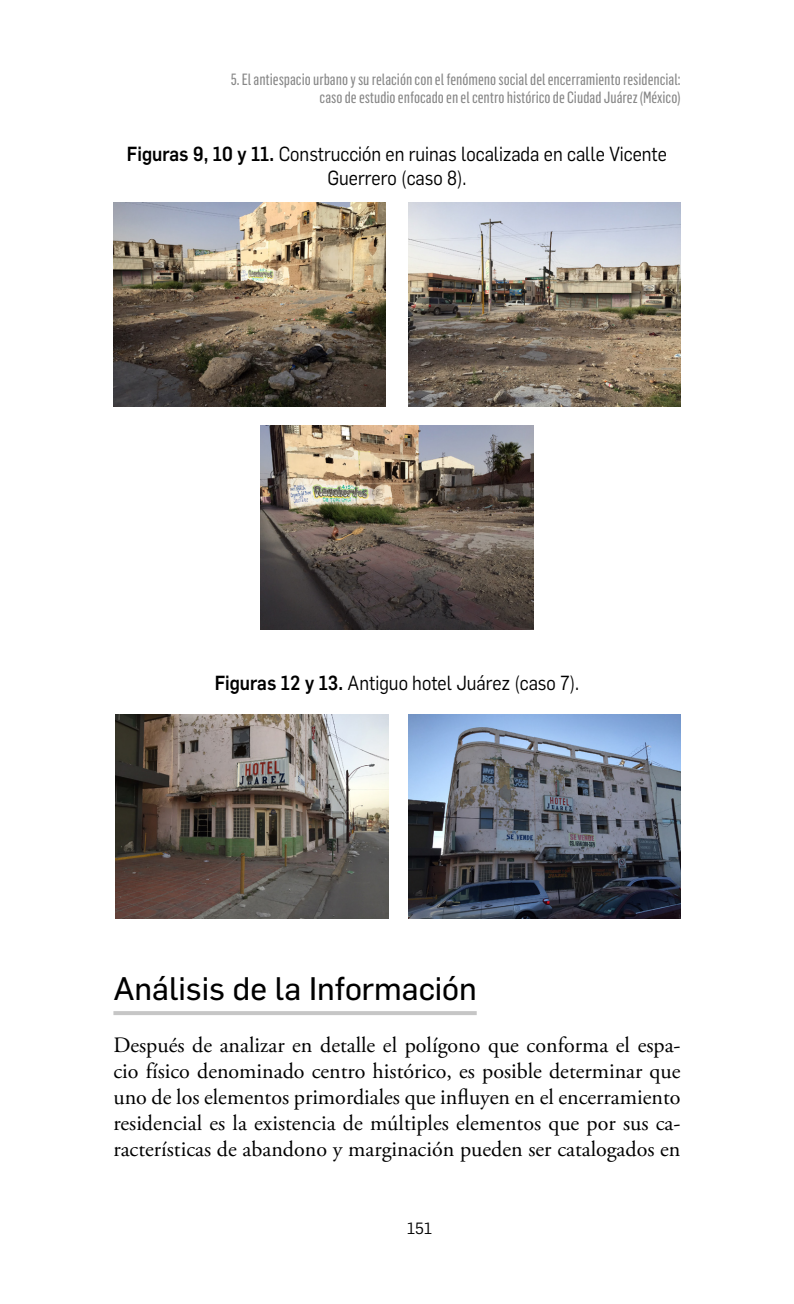
<style>
.page{position:relative;width:794px;height:1304px;background:#fff}
.page>*{position:absolute;margin:0;border:0;box-sizing:border-box;transform-origin:0 0}
.t1{font:32px "Flama Basic";color:#000}
.t2{font:22px/26px "Adobe Garamond Pro";color:#000;text-align:justify}
.t3{font:20px/24px "Flama";color:#000;text-align:center;scale:.9 1}
.t4{font:16px/18px "Flama Condensed Basic";color:#878787;text-align:right}
.t5{font:16px "Flama";color:#000}
.s1{font-weight:500}
</style>
<div class="page">
<img style="left:113px;top:202px;width:273px;height:204px">
<img style="left:408px;top:202px;width:272px;height:204px">
<img style="left:261px;top:425px;width:272px;height:204px">
<img style="left:116px;top:714px;width:272px;height:205px">
<img style="left:408px;top:715px;width:272px;height:204px">
<hr style="left:113px;top:1011px;width:364px;height:4px;background:#c6c6c6">
<p class="t4" style="left:231px;top:69px;width:451px">5. El antiespacio urbano y su relación con el fenómeno social del encerramiento residencial: caso de estudio enfocado en el centro histórico de Ciudad Juárez (México)</p>
<p class="t3" style="left:127px;top:140px;width:601px"><span class="s1">Figuras 9, 10 y 11.</span> Construcción en ruinas localizada en calle Vicente<br>Guerrero (caso 8).</p>
<p class="t3" style="left:215px;top:670px;width:407px"><span class="s1">Figuras 12 y 13.</span> Antiguo hotel Juárez (caso 7).</p>
<h1 class="t1" style="left:113px;top:966px;width:365px">Análisis de la Información</h1>
<p class="t2" style="left:113px;top:1033px;width:568px">Después de analizar en detalle el polígono que conforma el espa&shy;cio físico denominado centro histórico, es posible determinar que uno de los elementos primordiales que influyen en el encerramiento residencial es la existencia de múltiples elementos que por sus ca&shy;racterísticas de abandono y marginación pueden ser catalogados en</p>
<p class="t5" style="left:407px;top:1217px;width:26px">151</p>
</div>
